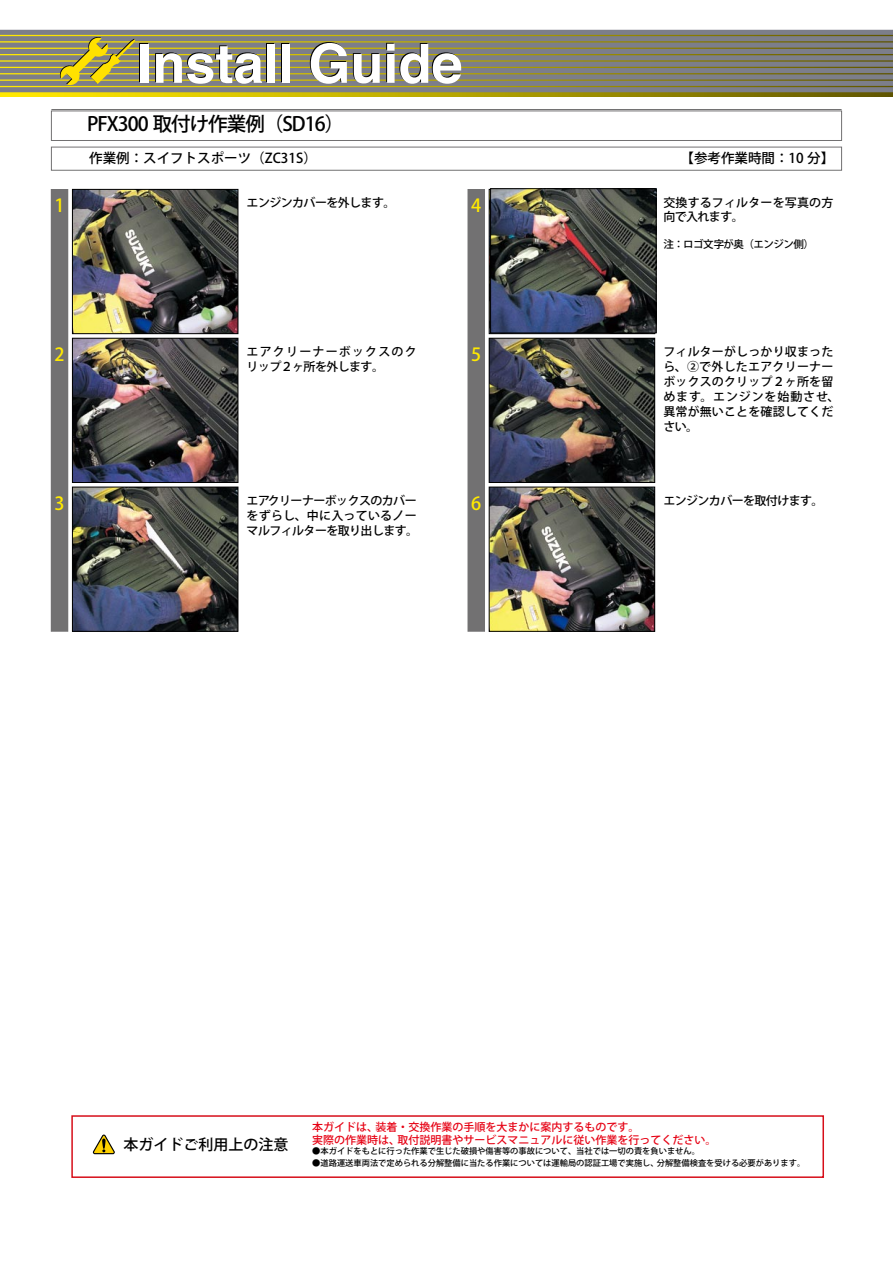
<style>
.page{position:relative;width:893px;height:1263px;background:#fff}
.page>*{position:absolute;margin:0;border:0;box-sizing:border-box;transform-origin:0 0}
.t1{font:500 19.5px "Koz Go Std";letter-spacing:-.05em;color:#000}
.t2{font:500 18px "Koz Go Std";color:#ffe900}
.t3{font:500 15px "Koz Go Std";color:#000}
.t4{font:500 13.5px "Koz Go Std";color:#000}
.t5{font:500 12px/15px "Koz Go Std";letter-spacing:.015em;color:#000}
.t6{font:500 12px/15px "Koz Go Std";letter-spacing:-.05em;color:#000}
.t7{font:500 12px/15px "Koz Go Std";letter-spacing:.1em;color:#000}
.t8{font:500 10.95px/12.5px "Koz Go Std";color:#e60013}
.t9{font:500 10.5px "Koz Go Std";letter-spacing:-.05em;color:#000}
.t10{font:500 8.25px "Koz Go Std";color:#000}
</style>
<div class="page">
<hr style="left:51px;top:109px;width:791px;height:1px;background:#727172">
<div style="left:51px;top:111px;width:791px;height:30px;border:1px solid #727172"></div>
<svg style="left:0;top:35px;width:893px;height:61px;background:#a59712"></svg>
<div style="left:0;top:30px;width:893px;height:5px;background:#7c7e8a"></div>
<div style="left:0;top:36px;width:893px;height:5px;background:#7c7e8a"></div>
<div style="left:0;top:43px;width:893px;height:5px;background:#7c7e8a"></div>
<div style="left:0;top:49px;width:893px;height:5px;background:#7c7e8a"></div>
<div style="left:0;top:55px;width:893px;height:5px;background:#7c7e8a"></div>
<div style="left:0;top:62px;width:893px;height:5px;background:#7c7e8a"></div>
<div style="left:0;top:68px;width:893px;height:5px;background:#7c7e8a"></div>
<div style="left:0;top:74px;width:893px;height:6px;background:#7c7e8a"></div>
<div style="left:0;top:81px;width:893px;height:5px;background:#7c7e8a"></div>
<div style="left:0;top:87px;width:893px;height:5px;background:#7c7e8a"></div>
<svg style="left:140px;top:43px;width:8px;height:39px"></svg>
<div style="left:266px;top:43px;width:8px;height:39px;background:#000"></div>
<div style="left:281px;top:43px;width:8px;height:39px;background:#000"></div>
<div style="left:141px;top:44px;width:8px;height:39px;background:#fff"></div>
<svg style="left:155px;top:45px;width:107px;height:39px"></svg>
<div style="left:267px;top:44px;width:8px;height:39px;background:#fff"></div>
<div style="left:282px;top:44px;width:8px;height:39px;background:#fff"></div>
<svg style="left:310px;top:42px;width:37px;height:42px"></svg>
<svg style="left:353px;top:53px;width:27px;height:30px"></svg>
<svg style="left:386px;top:43px;width:75px;height:41px"></svg>
<svg style="left:59px;top:36px;width:76px;height:50px"></svg>
<div style="left:51px;top:147px;width:791px;height:24px;border:1px solid #727172"></div>
<img style="left:74px;top:191px;width:162px;height:141px">
<div style="left:72px;top:189px;width:166px;height:145px;border:1px solid #000"></div>
<img style="left:74px;top:340px;width:162px;height:141px">
<div style="left:72px;top:338px;width:166px;height:145px;border:1px solid #000"></div>
<div style="left:51px;top:189px;width:17px;height:442px;background:#727172"></div>
<img style="left:491px;top:340px;width:162px;height:141px">
<div style="left:489px;top:338px;width:166px;height:145px;border:1px solid #000"></div>
<img style="left:74px;top:489px;width:162px;height:140px">
<div style="left:72px;top:487px;width:166px;height:144px;border:1px solid #000"></div>
<img style="left:491px;top:489px;width:162px;height:140px">
<div style="left:489px;top:487px;width:166px;height:144px;border:1px solid #000"></div>
<div style="left:468px;top:189px;width:16px;height:442px;background:#727172"></div>
<div style="left:468px;top:189px;width:17px;height:442px;border:1px solid #727172"></div>
<div style="left:71px;top:1115px;width:753px;height:63px;border:2px solid #d70e19"></div>
<svg style="left:93px;top:1134px;width:22px;height:20px"></svg>
<img style="left:492px;top:191px;width:162px;height:140px">
<div style="left:490px;top:189px;width:166px;height:144px;border:1px solid #000"></div>
<h2 class="t2" style="left:54px;top:194px;width:12px">1</h2>
<h1 class="t1" style="left:87px;top:112px;width:259px">PFX300 取付け作業例（SD16）</h1>
<h3 class="t4" style="left:89px;top:149px;width:249px">作業例：スイフトスポーツ（ZC31S）　　</h3>
<h3 class="t6" style="left:247px;top:196px;width:150px">エンジンカバーを外します。</h3>
<h2 class="t2" style="left:471px;top:194px;width:12px">4</h2>
<h3 class="t4" style="left:681px;top:149px;width:155px">【参考作業時間：10 分】</h3>
<h3 class="t5" style="left:663px;top:197px;width:172px;line-height:13.5px">交換するフィルターを写真の方向で入れます。</h3>
<p class="t9" style="left:663px;top:237px;width:152px">注：ロゴ文字が奥（エンジン側）</p>
<h2 class="t2" style="left:54px;top:343px;width:12px">2</h2>
<h3 class="t5" style="left:663px;top:345px;width:178px">フィルターがしっかり収まったら、②で外したエアクリーナーボックスのクリップ２ヶ所を留めます。エンジンを始動させ、異常が無いことを確認してください。</h3>
<h3 class="t7" style="left:247px;top:345px;width:172px">エアクリーナーボックスのクリップ２ヶ所を外します。</h3>
<h2 class="t2" style="left:471px;top:343px;width:12px">5</h2>
<h3 class="t6" style="left:247px;top:494px;width:173px">エアクリーナーボックスのカバーをずらし、中に入っているノーマルフィルターを取り出します。</h3>
<h3 class="t6" style="left:663px;top:494px;width:162px">エンジンカバーを取付けます。</h3>
<h2 class="t2" style="left:54px;top:492px;width:12px">3</h2>
<h2 class="t2" style="left:471px;top:492px;width:12px">6</h2>
<h3 class="t3" style="left:123px;top:1135px;width:166px">本ガイドご利用上の注意</h3>
<h3 class="t8" style="left:312px;top:1122px;width:406px">本ガイドは、装着・交換作業の手順を大まかに案内するものです。<br>実際の作業時は、取付説明書やサービスマニュアルに従い作業を行ってください。</h3>
<p class="t10" style="left:312px;top:1145px;width:389px">●本ガイドをもとに行った作業で生じた破損や傷害等の事故について、当社では一切の責を負いません。</p>
<p class="t10" style="left:312px;top:1157px;width:494px">●道路運送車両法で定められる分解整備に当たる作業については運輸局の認証工場で実施し、分解整備検査を受ける必要があります。</p>
</div>
